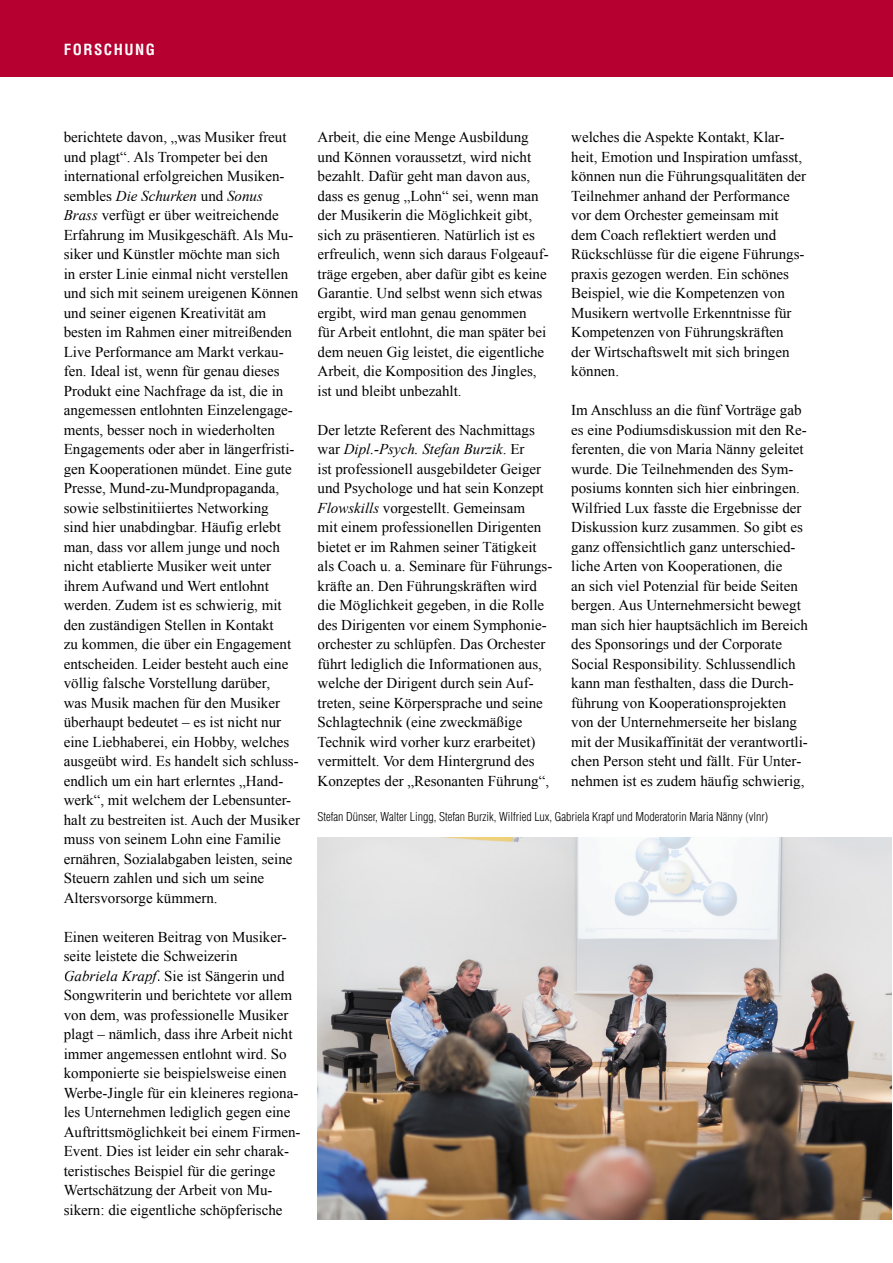
<style>
.page{position:relative;width:893px;height:1263px;background:#fff}
.page>*{position:absolute;margin:0;border:0;box-sizing:border-box;transform-origin:0 0}
.t1{font:15px/19.5px "Times New Roman";color:#000}
.t2{font:700 condensed 15px "Helvetica LT";letter-spacing:.1em;color:#fff}
.t3{font:300 condensed 12px "Helvetica LT";color:#000}
.s1{font-style:italic}
</style>
<div class="page">
<div style="left:0;top:0;width:893px;height:77px;background:#b60030"></div>
<img style="left:317px;top:837px;width:575px;height:383px">
<p class="t2" style="left:64px;top:40px;width:93px">FORSCHUNG</p>
<p class="t1" style="left:64px;top:127px;width:238px">berichtete davon, „was Musiker freut und plagt“. Als Trompeter bei den international erfolgreichen Musiken&shy;sembles <span class="s1">Die Schurken</span> und <span class="s1">Sonus Brass</span> verfügt er über weitreichende Erfahrung im Musikgeschäft. Als Mu&shy;siker und Künstler möchte man sich<br>in erster Linie einmal nicht verstellen und sich mit seinem ureigenen Können und seiner eigenen Kreativität am besten im Rahmen einer mitreißenden Live Performance am Markt verkau&shy;fen. Ideal ist, wenn für genau dieses Produkt eine Nachfrage da ist, die in angemessen entlohnten Einzelengage&shy;ments, besser noch in wiederholten Engagements oder aber in längerfristi&shy;gen Kooperationen mündet. Eine gute Presse, Mund-zu-Mundpropaganda, sowie selbstinitiiertes Networking<br>sind hier unabdingbar. Häufig erlebt man, dass vor allem junge und noch nicht etablierte Musiker weit unter ihrem Aufwand und Wert entlohnt werden. Zudem ist es schwierig, mit den zuständigen Stellen in Kontakt<br>zu kommen, die über ein Engagement entscheiden. Leider besteht auch eine völlig falsche Vorstellung darüber,<br>was Musik machen für den Musiker überhaupt bedeutet – es ist nicht nur eine Liebhaberei, ein Hobby, welches ausgeübt wird. Es handelt sich schluss&shy;endlich um ein hart erlerntes „Hand&shy;werk“, mit welchem der Lebensunter&shy;halt zu bestreiten ist. Auch der Musiker muss von seinem Lohn eine Familie ernähren, Sozialabgaben leisten, seine Steuern zahlen und sich um seine Altersvorsorge kümmern.</p>
<p class="t1" style="left:64px;top:927px;width:238px">Einen weiteren Beitrag von Musiker&shy;seite leistete die Schweizerin<br><span class="s1">Gabriela Krapf</span>. Sie ist Sängerin und Songwriterin und berichtete vor allem von dem, was professionelle Musiker plagt – nämlich, dass ihre Arbeit nicht immer angemessen entlohnt wird. So komponierte sie beispielsweise einen Werbe-Jingle für ein kleineres regiona&shy;les Unternehmen lediglich gegen eine Auftrittsmöglichkeit bei einem Firmen-Event. Dies ist leider ein sehr charak&shy;teristisches Beispiel für die geringe Wertschätzung der Arbeit von Mu&shy;sikern: die eigentliche schöpferische</p>
<p class="t1" style="left:317px;top:127px;width:233px">Arbeit, die eine Menge Ausbildung und Können voraussetzt, wird nicht bezahlt. Dafür geht man davon aus, dass es genug „Lohn“ sei, wenn man der Musikerin die Möglichkeit gibt, sich zu präsentieren. Natürlich ist es erfreulich, wenn sich daraus Folgeauf&shy;träge ergeben, aber dafür gibt es keine Garantie. Und selbst wenn sich etwas ergibt, wird man genau genommen<br>für Arbeit entlohnt, die man später bei dem neuen Gig leistet, die eigentliche Arbeit, die Komposition des Jingles, ist und bleibt unbezahlt.</p>
<p class="t1" style="left:317px;top:420px;width:236px">Der letzte Referent des Nachmittags war <span class="s1">Dipl.-Psych. Stefan Burzik</span>. Er<br>ist professionell ausgebildeter Geiger und Psychologe und hat sein Konzept <span class="s1">Flowskills</span> vorgestellt. Gemeinsam<br>mit einem professionellen Dirigenten bietet er im Rahmen seiner Tätigkeit als Coach u. a. Seminare für Führungs&shy;kräfte an. Den Führungskräften wird die Möglichkeit gegeben, in die Rolle des Dirigenten vor einem Symphonie&shy;orchester zu schlüpfen. Das Orchester führt lediglich die Informationen aus, welche der Dirigent durch sein Auf&shy;treten, seine Körpersprache und seine Schlagtechnik (eine zweckmäßige Technik wird vorher kurz erarbeitet) vermittelt. Vor dem Hintergrund des Konzeptes der „Resonanten Führung“,</p>
<p class="t1" style="left:571px;top:127px;width:236px">welches die Aspekte Kontakt, Klar&shy;heit, Emotion und Inspiration umfasst, können nun die Führungsqualitäten der Teilnehmer anhand der Performance vor dem Orchester gemeinsam mit dem Coach reflektiert werden und Rückschlüsse für die eigene Führungs&shy;praxis gezogen werden. Ein schönes Beispiel, wie die Kompetenzen von Musikern wertvolle Erkenntnisse für Kompetenzen von Führungskräften der Wirtschaftswelt mit sich bringen können.</p>
<p class="t1" style="left:571px;top:400px;width:238px">Im Anschluss an die fünf Vorträge gab es eine Podiumsdiskussion mit den Re&shy;ferenten, die von Maria Nänny geleitet wurde. Die Teilnehmenden des Sym&shy;posiums konnten sich hier einbringen.<br>Wilfried Lux fasste die Ergebnisse der Diskussion kurz zusammen. So gibt es ganz offensichtlich ganz unterschied&shy;liche Arten von Kooperationen, die<br>an sich viel Potenzial für beide Seiten bergen. Aus Unternehmersicht bewegt man sich hier hauptsächlich im Bereich des Sponsorings und der Corporate Social Responsibility. Schlussendlich kann man festhalten, dass die Durch&shy;führung von Kooperationsprojekten von der Unternehmerseite her bislang mit der Musikaffinität der verantwortli&shy;chen Person steht und fällt. Für Unter&shy;nehmen ist es zudem häufig schwierig,</p>
<p class="t3" style="left:317px;top:809px;width:452px">Stefan Dünser, Walter Lingg, Stefan Burzik, Wilfried Lux, Gabriela Krapf und Moderatorin Maria Nänny (vlnr)</p>
</div>
